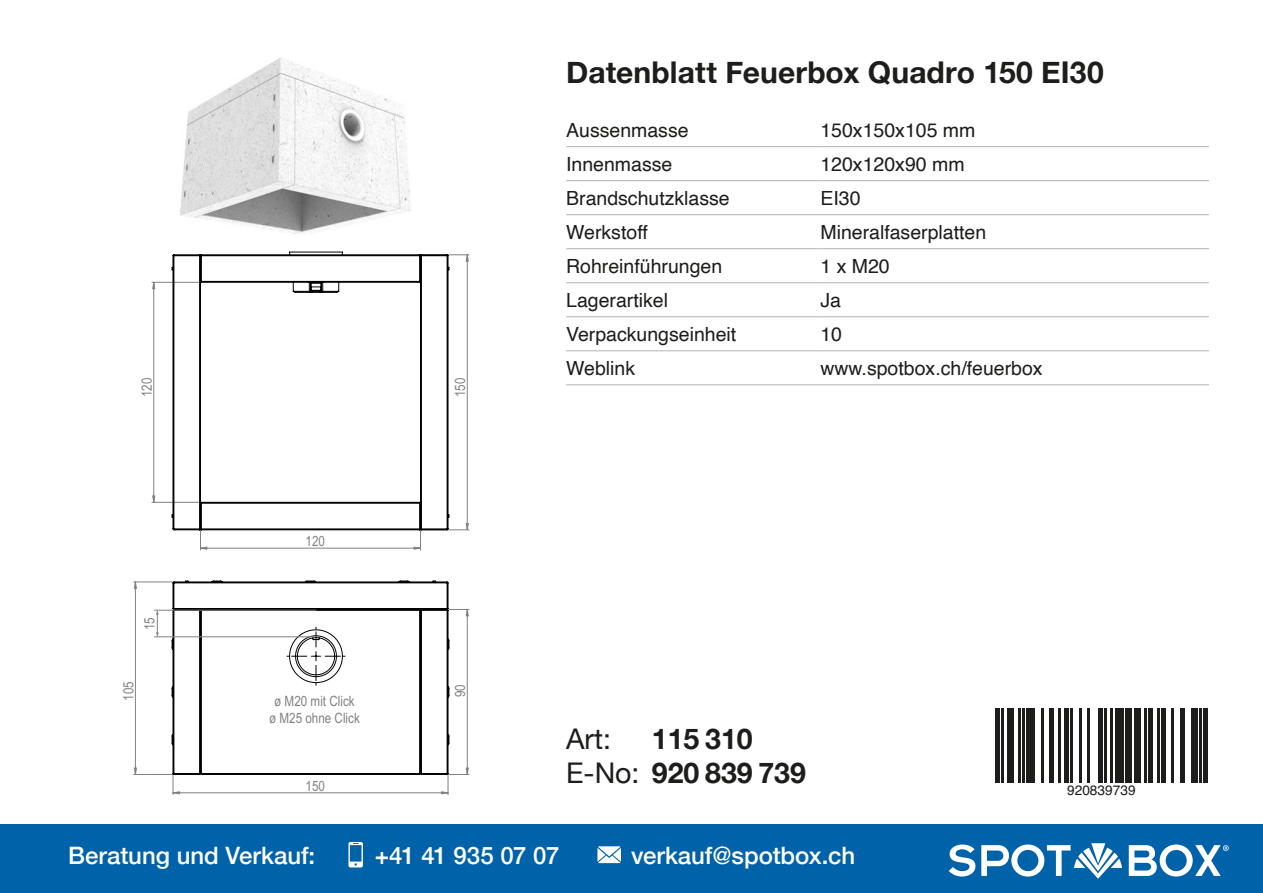
<style>
.page{position:relative;width:1263px;height:893px;background:#fff}
.page>*{position:absolute;margin:0;border:0;box-sizing:border-box;transform-origin:0 0}
.t1{font:700 30px "Helvetica Neue";letter-spacing:.005em;color:#1d1d1b}
.t2{font:28.5px/34.2px "Helvetica Neue";color:#1d1d1b}
.t3{font:700 28.5px "Helvetica Neue";color:#1d1d1b}
.t4{font:500 24px "Helvetica Neue";color:#fff}
.t5{font:500 24px "Helvetica Neue";letter-spacing:-.02em;color:#fff}
.t6{font:19.5px "Helvetica";color:#1d1d1b}
.t7{font:14.25px/17.1px "Arial Narrow";color:#808181;text-align:center}
.t8{font:13.65px "Helvetica";color:#1d1d1b}
.s1{font-weight:700}
</style>
<div class="page">
<hr style="left:566px;top:146px;width:254px;height:1px;background:#b2b2b2">
<hr style="left:820px;top:146px;width:389px;height:1px;background:#b2b2b2">
<hr style="left:566px;top:180px;width:254px;height:1px;background:#b2b2b2">
<hr style="left:820px;top:180px;width:389px;height:1px;background:#b2b2b2">
<hr style="left:566px;top:214px;width:254px;height:1px;background:#b2b2b2">
<hr style="left:820px;top:214px;width:389px;height:1px;background:#b2b2b2">
<hr style="left:566px;top:248px;width:254px;height:1px;background:#b2b2b2">
<hr style="left:820px;top:248px;width:389px;height:1px;background:#b2b2b2">
<hr style="left:566px;top:282px;width:254px;height:1px;background:#b2b2b2">
<hr style="left:820px;top:282px;width:389px;height:1px;background:#b2b2b2">
<hr style="left:566px;top:316px;width:254px;height:1px;background:#b2b2b2">
<hr style="left:820px;top:316px;width:389px;height:1px;background:#b2b2b2">
<hr style="left:566px;top:350px;width:254px;height:1px;background:#b2b2b2">
<hr style="left:820px;top:350px;width:389px;height:1px;background:#b2b2b2">
<hr style="left:566px;top:384px;width:254px;height:1px;background:#b2b2b2">
<hr style="left:820px;top:384px;width:389px;height:1px;background:#b2b2b2">
<hr style="left:421px;top:530px;width:48px;height:1px;background:#808181">
<hr style="left:421px;top:255px;width:48px;height:1px;background:#808181">
<hr style="left:152px;top:282px;width:48px;height:1px;background:#808181">
<hr style="left:152px;top:502px;width:48px;height:1px;background:#808181">
<hr style="left:134px;top:774px;width:38px;height:1px;background:#808181">
<hr style="left:421px;top:774px;width:48px;height:1px;background:#808181">
<svg style="left:173px;top:775px;width:276px;height:20px"></svg>
<svg style="left:466px;top:255px;width:2px;height:275px"></svg>
<svg style="left:153px;top:283px;width:2px;height:219px"></svg>
<svg style="left:134px;top:582px;width:334px;height:192px"></svg>
<svg style="left:171px;top:252px;width:279px;height:523px"></svg>
<hr style="left:154px;top:610px;width:162px;height:1px;background:#808181">
<hr style="left:154px;top:637px;width:162px;height:1px;background:#808181">
<svg style="left:156px;top:610px;width:3px;height:27px"></svg>
<img style="left:179px;top:58px;width:232px;height:176px">
<div style="left:0;top:825px;width:1263px;height:68px;background:#0062a8"></div>
<svg style="left:348px;top:842px;width:15px;height:25px"></svg>
<svg style="left:597px;top:846px;width:24px;height:17px"></svg>
<svg style="left:949px;top:844px;width:26px;height:32px"></svg>
<svg style="left:981px;top:843px;width:141px;height:36px"></svg>
<svg style="left:1129px;top:844px;width:100px;height:32px"></svg>
<svg style="left:999px;top:709px;width:203px;height:74px"></svg>
<hr style="left:995px;top:709px;width:4px;height:74px;background:#1d1d1b">
<hr style="left:1001px;top:709px;width:2px;height:74px;background:#1d1d1b">
<div style="left:1008px;top:709px;width:6px;height:74px;background:#1d1d1b"></div>
<hr style="left:1018px;top:709px;width:2px;height:74px;background:#1d1d1b">
<hr style="left:1022px;top:709px;width:2px;height:74px;background:#1d1d1b">
<div style="left:1027px;top:709px;width:8px;height:74px;background:#1d1d1b"></div>
<hr style="left:1041px;top:709px;width:2px;height:74px;background:#1d1d1b">
<hr style="left:1050px;top:709px;width:4px;height:74px;background:#1d1d1b">
<hr style="left:1058px;top:709px;width:2px;height:74px;background:#1d1d1b">
<div style="left:1064px;top:709px;width:5px;height:74px;background:#1d1d1b"></div>
<hr style="left:1071px;top:709px;width:2px;height:74px;background:#1d1d1b">
<hr style="left:1079px;top:709px;width:2px;height:74px;background:#1d1d1b">
<hr style="left:1088px;top:709px;width:2px;height:74px;background:#1d1d1b">
<hr style="left:1098px;top:709px;width:4px;height:74px;background:#1d1d1b">
<hr style="left:1104px;top:709px;width:3px;height:74px;background:#1d1d1b">
<hr style="left:1111px;top:709px;width:2px;height:74px;background:#1d1d1b">
<div style="left:1115px;top:709px;width:8px;height:74px;background:#1d1d1b"></div>
<div style="left:1125px;top:709px;width:7px;height:74px;background:#1d1d1b"></div>
<div style="left:1134px;top:709px;width:6px;height:74px;background:#1d1d1b"></div>
<hr style="left:1144px;top:709px;width:3px;height:74px;background:#1d1d1b">
<hr style="left:1149px;top:709px;width:4px;height:74px;background:#1d1d1b">
<hr style="left:1157px;top:709px;width:2px;height:74px;background:#1d1d1b">
<hr style="left:1161px;top:709px;width:4px;height:74px;background:#1d1d1b">
<hr style="left:1172px;top:709px;width:2px;height:74px;background:#1d1d1b">
<hr style="left:1180px;top:709px;width:4px;height:74px;background:#1d1d1b">
<div style="left:1191px;top:709px;width:6px;height:74px;background:#1d1d1b"></div>
<hr style="left:1199px;top:709px;width:2px;height:74px;background:#1d1d1b">
<div style="left:1203px;top:709px;width:5px;height:74px;background:#1d1d1b"></div>
<p class="t7" style="left:138px;top:397px;width:21px;rotate:-90deg">120</p>
<p class="t7" style="left:451px;top:397px;width:21px;rotate:-90deg">150</p>
<p class="t7" style="left:140px;top:630px;width:14px;rotate:-90deg">15</p>
<p class="t7" style="left:119px;top:701px;width:21px;rotate:-90deg">105</p>
<p class="t7" style="left:306px;top:532px;width:21px">120</p>
<p class="t7" style="left:269px;top:692px;width:92px">ø M20 mit Click ø M25 ohne Click</p>
<p class="t7" style="left:306px;top:777px;width:21px">150</p>
<p class="t7" style="left:451px;top:697px;width:14px;rotate:-90deg">90</p>
<h1 class="t1" style="left:566px;top:49px;width:539px">Datenblatt Feuerbox Quadro 150 EI30</h1>
<p class="t6" style="left:566px;top:115px;width:124px">Aussenmasse</p>
<p class="t6" style="left:820px;top:115px;width:156px">150x150x105 mm</p>
<p class="t6" style="left:566px;top:149px;width:108px">Innenmasse</p>
<p class="t6" style="left:820px;top:149px;width:146px">120x120x90 mm</p>
<p class="t6" style="left:566px;top:183px;width:165px">Brandschutzklasse</p>
<p class="t6" style="left:820px;top:183px;width:42px">EI30</p>
<p class="t6" style="left:566px;top:217px;width:83px">Werkstoff</p>
<p class="t6" style="left:820px;top:217px;width:167px">Mineralfaserplatten</p>
<p class="t6" style="left:566px;top:251px;width:158px">Rohreinführungen</p>
<p class="t6" style="left:820px;top:251px;width:71px">1 x M20</p>
<p class="t6" style="left:566px;top:285px;width:103px">Lagerartikel</p>
<p class="t6" style="left:820px;top:285px;width:22px">Ja</p>
<p class="t6" style="left:566px;top:319px;width:172px">Verpackungseinheit</p>
<p class="t6" style="left:820px;top:319px;width:23px">10</p>
<p class="t6" style="left:566px;top:353px;width:70px">Weblink</p>
<p class="t6" style="left:820px;top:353px;width:224px">www.spotbox.ch/feuerbox</p>
<h2 class="t2" style="left:566px;top:724px;width:241px">Art:<br>E-No: <span class="s1">920 839 739</span></h2>
<h2 class="t3" style="left:652px;top:717px;width:102px">115 310</h2>
<p class="t8" style="left:1067px;top:780px;width:70px">920839739</p>
<p class="t4" style="left:68px;top:836px;width:249px">Beratung und Verkauf:</p>
<p class="t5" style="left:375px;top:836px;width:186px">+41 41 935 07 07</p>
<p class="t4" style="left:631px;top:836px;width:226px">verkauf@spotbox.ch</p>
</div>
